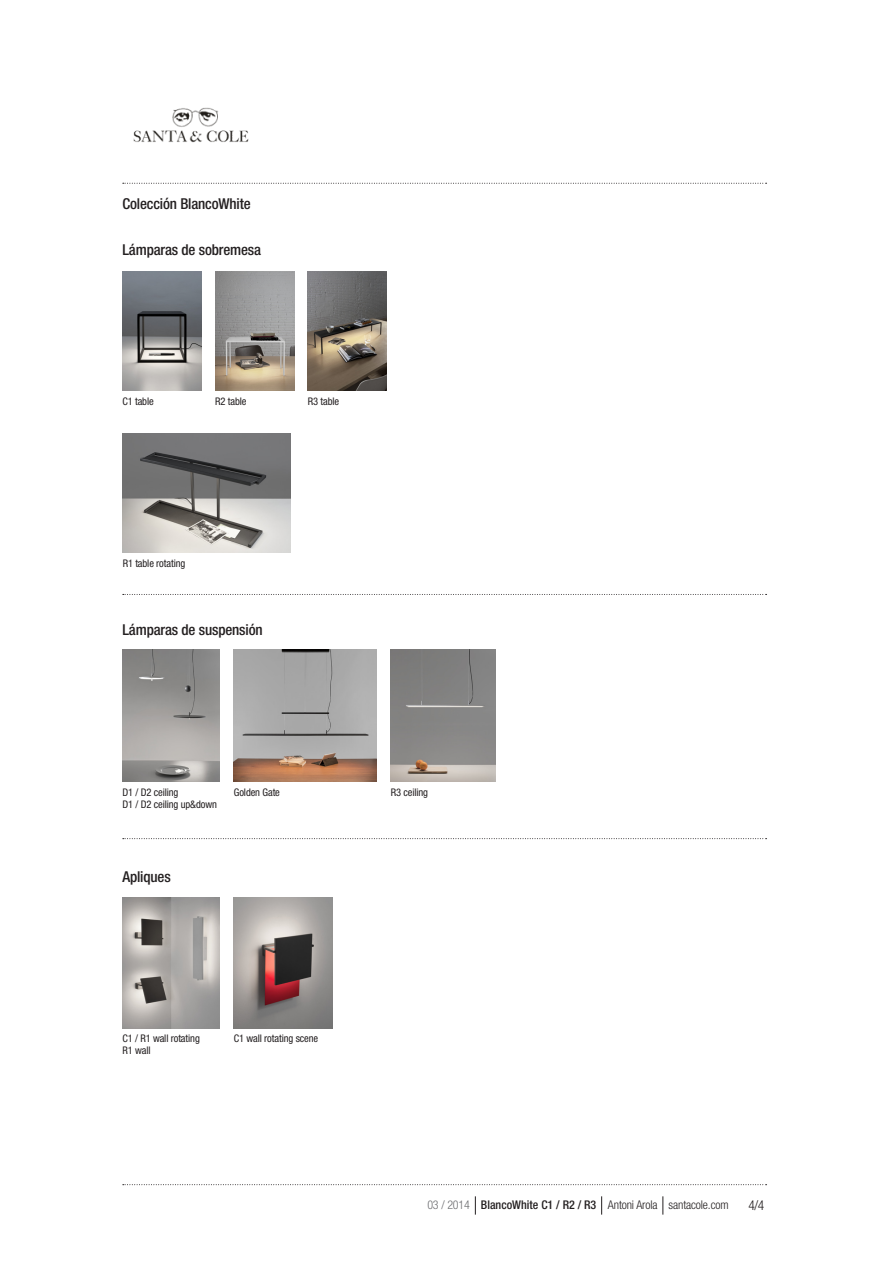
<style>
.page{position:relative;width:893px;height:1263px;background:#fff}
.page>*{position:absolute;margin:0;border:0;box-sizing:border-box;transform-origin:0 0}
.t1{font:500 condensed 15px "Helvetica Neue LT Std";letter-spacing:-.01em;color:#231f20}
.t2{font:300 condensed 13.5px "Helvetica Neue LT Std";color:#231f20}
.t3{font:300 condensed 12px "Helvetica Neue LT Std";letter-spacing:-.01em;color:#231f20}
.t4{font:condensed 10.5px "Helvetica Neue LT Std";letter-spacing:-.01em;color:#231f20}
.s1{color:#6c6d70}
.s2{font-weight:500}
</style>
<div class="page">
<svg style="left:123px;top:183px;width:644px;height:1px"></svg>
<svg style="left:123px;top:838px;width:644px;height:1px"></svg>
<svg style="left:123px;top:594px;width:644px;height:1px"></svg>
<svg style="left:123px;top:1184px;width:644px;height:1px"></svg>
<img style="left:123px;top:650px;width:97px;height:131px">
<img style="left:234px;top:650px;width:142px;height:131px">
<img style="left:122px;top:433px;width:168px;height:119px">
<img style="left:390px;top:650px;width:106px;height:131px">
<img style="left:308px;top:272px;width:79px;height:118px">
<img style="left:215px;top:272px;width:79px;height:118px">
<img style="left:122px;top:272px;width:80px;height:118px">
<img style="left:122px;top:897px;width:98px;height:131px">
<img style="left:234px;top:897px;width:98px;height:131px">
<img style="left:133px;top:107px;width:116px;height:36px">
<svg style="left:662px;top:1196px;width:1px;height:18px"></svg>
<svg style="left:601px;top:1196px;width:1px;height:18px"></svg>
<svg style="left:475px;top:1196px;width:1px;height:18px"></svg>
<p class="t1" style="left:122px;top:194px;width:130px">Colección BlancoWhite</p>
<p class="t1" style="left:122px;top:241px;width:140px">Lámparas de sobremesa</p>
<p class="t4" style="left:122px;top:395px;width:33px">C1 table</p>
<p class="t4" style="left:215px;top:395px;width:33px">R2 table</p>
<p class="t4" style="left:308px;top:395px;width:33px">R3 table</p>
<p class="t4" style="left:123px;top:557px;width:64px">R1 table rotating</p>
<p class="t1" style="left:122px;top:620px;width:142px">Lámparas de suspensión</p>
<p class="t4" style="left:122px;top:786px;width:58px">D1 / D2 ceiling</p>
<p class="t4" style="left:122px;top:798px;width:96px">D1 / D2 ceiling up&amp;down</p>
<p class="t4" style="left:234px;top:786px;width:48px">Golden Gate</p>
<p class="t1" style="left:122px;top:868px;width:50px">Apliques</p>
<p class="t4" style="left:122px;top:1033px;width:79px">C1 / R1 wall rotating</p>
<p class="t4" style="left:122px;top:1045px;width:30px">R1 wall</p>
<p class="t4" style="left:234px;top:1033px;width:86px">C1 wall rotating scene</p>
<p class="t4" style="left:391px;top:786px;width:39px">R3 ceiling</p>
<p class="t3" style="left:427px;top:1198px;width:303px"><span class="s1">03 / 2014</span> <span class="s2">BlancoWhite C1 / R2 / R3</span> Antoni Arola santacole.com</p>
<p class="t2" style="left:749px;top:1198px;width:17px">4/4</p>
</div>
